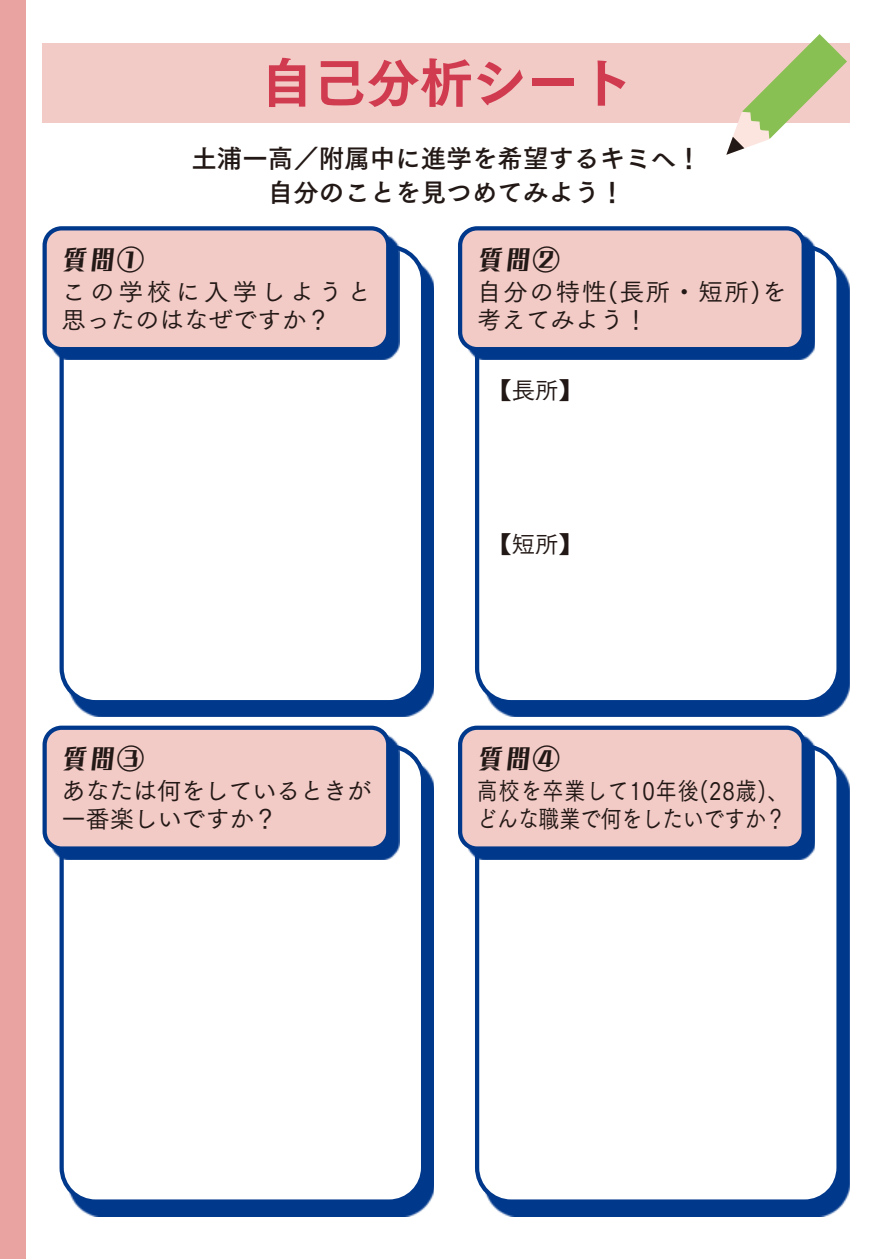
<style>
.page{position:relative;width:893px;height:1259px;background:#fff}
.page>*{position:absolute;margin:0;border:0;box-sizing:border-box;transform-origin:0 0}
.t1{font:53.1px "Tsuku Go Pro E";color:#d13b50}
.t2{font:27.6px "Comet Std B";color:#221815}
.t3{font:25.5px/33.9px "Tsuku Go Pro B";color:#221815;text-align:center}
.t4{font:24.3px/27.6px "Tsuku Go Pro M";color:#221815;scale:.86 1}
.t5{font:24.3px/27.6px "Tsuku Go Pro M";letter-spacing:.165em;color:#221815}
.t6{font:24.3px/27.6px "Tsuku Go Pro M";letter-spacing:-.025em;color:#221815}
.t7{font:24.3px/27.6px "Tsuku Go Pro M";letter-spacing:.075em;color:#221815}
.t8{font:23.4px "Tsuku Go Pro M";color:#221815}
</style>
<div class="page">
<div style="left:0;top:0;width:26px;height:1259px;background:#e9a3a0"></div>
<div style="left:484px;top:257px;width:366px;height:460px;background:#00388b"></div>
<div style="left:477px;top:247px;width:361px;height:455px;background:#fff;border-radius:34px"></div>
<div style="left:475px;top:245px;width:366px;height:459px;border:4px solid #00388b;border-radius:34px"></div>
<div style="left:484px;top:757px;width:366px;height:459px;background:#00388b"></div>
<div style="left:477px;top:746px;width:361px;height:455px;background:#fff;border-radius:34px"></div>
<div style="left:475px;top:744px;width:366px;height:459px;border:4px solid #00388b;border-radius:34px"></div>
<div style="left:68px;top:257px;width:366px;height:460px;background:#00388b"></div>
<div style="left:62px;top:247px;width:361px;height:455px;background:#fff;border-radius:34px"></div>
<div style="left:60px;top:245px;width:365px;height:459px;border:4px solid #00388b;border-radius:34px"></div>
<div style="left:68px;top:757px;width:366px;height:459px;background:#00388b"></div>
<div style="left:62px;top:746px;width:361px;height:455px;background:#fff;border-radius:34px"></div>
<div style="left:60px;top:744px;width:365px;height:459px;border:4px solid #00388b;border-radius:34px"></div>
<div style="left:467px;top:235px;width:348px;height:125px;background:#00388b"></div>
<div style="left:460px;top:228px;width:344px;height:121px;background:#f2cac6;border-radius:17px"></div>
<div style="left:458px;top:226px;width:348px;height:125px;border:4px solid #00388b;border-radius:17px"></div>
<div style="left:467px;top:734px;width:348px;height:125px;background:#00388b"></div>
<div style="left:460px;top:728px;width:344px;height:120px;background:#f2cac6;border-radius:17px"></div>
<div style="left:458px;top:725px;width:348px;height:125px;border:4px solid #00388b;border-radius:17px"></div>
<div style="left:51px;top:235px;width:349px;height:125px;background:#00388b"></div>
<div style="left:45px;top:228px;width:343px;height:121px;background:#f2cac6;border-radius:17px"></div>
<div style="left:43px;top:226px;width:347px;height:125px;border:4px solid #00388b;border-radius:17px"></div>
<div style="left:51px;top:734px;width:349px;height:125px;background:#00388b"></div>
<div style="left:45px;top:728px;width:343px;height:120px;background:#f2cac6;border-radius:17px"></div>
<div style="left:43px;top:725px;width:347px;height:125px;border:4px solid #00388b;border-radius:17px"></div>
<div style="left:43px;top:43px;width:807px;height:79px;background:#f2cac6"></div>
<svg style="left:726px;top:34px;width:121px;height:121px"></svg>
<h1 class="t1" style="left:260px;top:35px;width:374px">自己分析シート</h1>
<p class="t3" style="left:191px;top:138px;width:512px">土浦一高／附属中に進学を希望するキミへ！自分のことを見つめてみよう！</p>
<p class="t2" style="left:62px;top:237px;width:84px">質問①</p>
<p class="t5" style="left:62px;top:275px;width:311px">この学校に入学しようと思ったのはなぜですか？</p>
<p class="t2" style="left:62px;top:736px;width:84px">質問③</p>
<p class="t6" style="left:61px;top:774px;width:311px">あなたは何をしているときが一番楽しいですか？</p>
<p class="t2" style="left:477px;top:237px;width:84px">質問②</p>
<p class="t7" style="left:477px;top:275px;width:311px">自分の特性(長所・短所)を考えてみよう！</p>
<p class="t8" style="left:488px;top:370px;width:95px">【長所】</p>
<p class="t8" style="left:488px;top:525px;width:95px">【短所】</p>
<p class="t2" style="left:477px;top:736px;width:84px">質問④</p>
<p class="t4" style="left:477px;top:774px;width:364px">高校を卒業して10年後(28歳)、どんな職業で何をしたいですか？</p>
</div>
